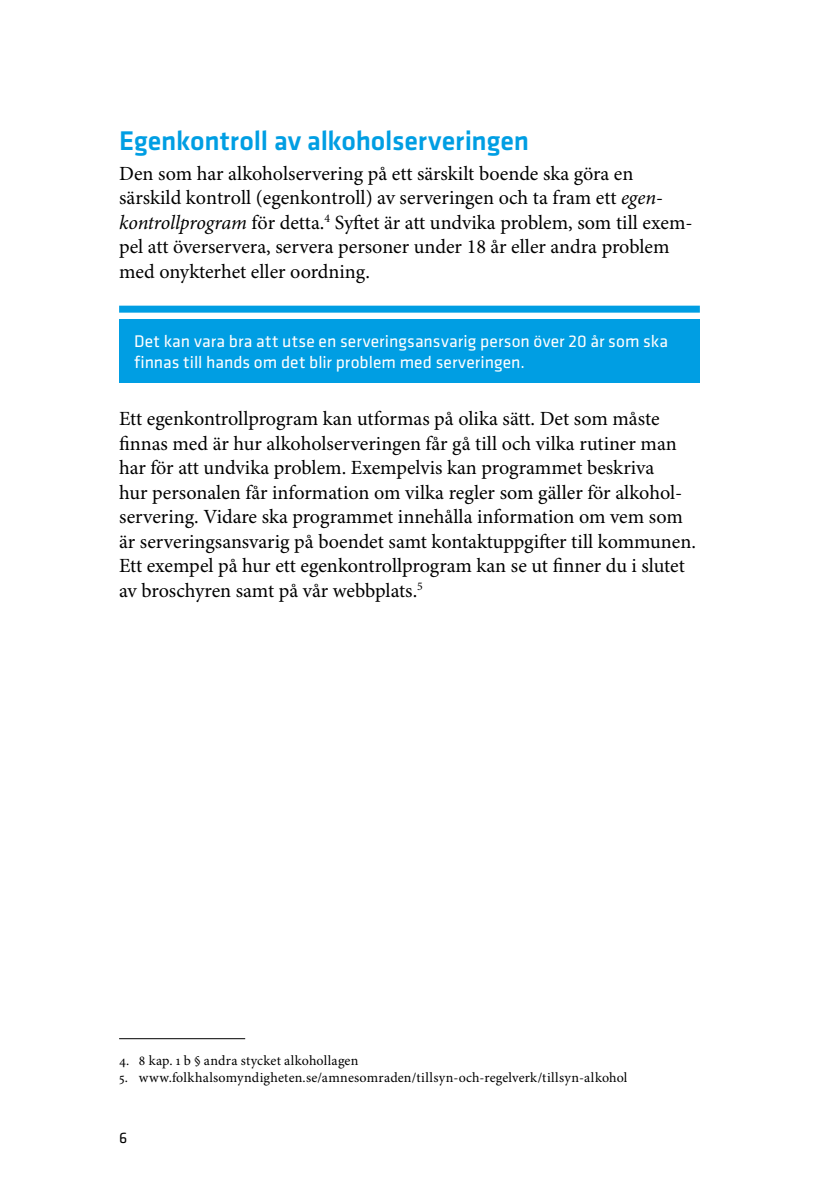
<style>
.page{position:relative;width:819px;height:1201px;background:#fff}
.page>*{position:absolute;margin:0;border:0;box-sizing:border-box;transform-origin:0 0}
.t1{font:500 28px "Klavika";letter-spacing:-.005em;color:#009ee3}
.t2{font:20.12px/24.5px "Minion Pro";color:#000}
.t3{font:17.5px/21px "Klavika";letter-spacing:.005em;color:#fff}
.t4{font:15.75px "Klavika";color:#000}
.t5{font:14px "Minion Pro";letter-spacing:.015em;color:#000}
.s1{font-style:italic}
</style>
<div class="page">
<div style="left:119px;top:319px;width:580px;height:64px;background:#009ee3"></div>
<hr style="left:119px;top:1038px;width:126px;height:1px;background:#000">
<div style="left:119px;top:306px;width:580px;height:7px;background:#009ee3"></div>
<h1 class="t1" style="left:119px;top:125px;width:411px">Egenkontroll av alkoholserveringen</h1>
<p class="t2" style="left:119px;top:162px;width:575px">Den som har alkoholservering på ett särskilt boende ska göra en särskild kontroll (egenkontroll) av serveringen och ta fram ett <span class="s1">egen&shy;kontrollprogram</span> för detta.<sup>4</sup> Syftet är att undvika problem, som till exem&shy;pel att överservera, servera personer under 18 år eller andra problem med onykterhet eller oordning.</p>
<p class="t3" style="left:134px;top:331px;width:535px">Det kan vara bra att utse en serveringsansvarig person över 20 år som ska finnas till hands om det blir problem med serveringen.</p>
<p class="t2" style="left:119px;top:407px;width:578px">Ett egenkontrollprogram kan utformas på olika sätt. Det som måste finnas med är hur alkoholserveringen får gå till och vilka rutiner man har för att undvika problem. Exempelvis kan programmet beskriva<br>hur personalen får information om vilka regler som gäller för alkohol&shy;servering. Vidare ska programmet innehålla information om vem som är serveringsansvarig på boendet samt kontaktuppgifter till kommunen.<br>Ett exempel på hur ett egenkontrollprogram kan se ut finner du i slutet av broschyren samt på vår webbplats.<sup>5</sup></p>
<p class="t5" style="left:119px;top:1052px;width:241px">4. 8 kap. 1 b § andra stycket alkohollagen</p>
<p class="t5" style="left:119px;top:1069px;width:510px">5. www.folkhalsomyndigheten.se/amnesomraden/tillsyn-och-regelverk/tillsyn-alkohol</p>
<p class="t4" style="left:119px;top:1129px;width:10px">6</p>
</div>
